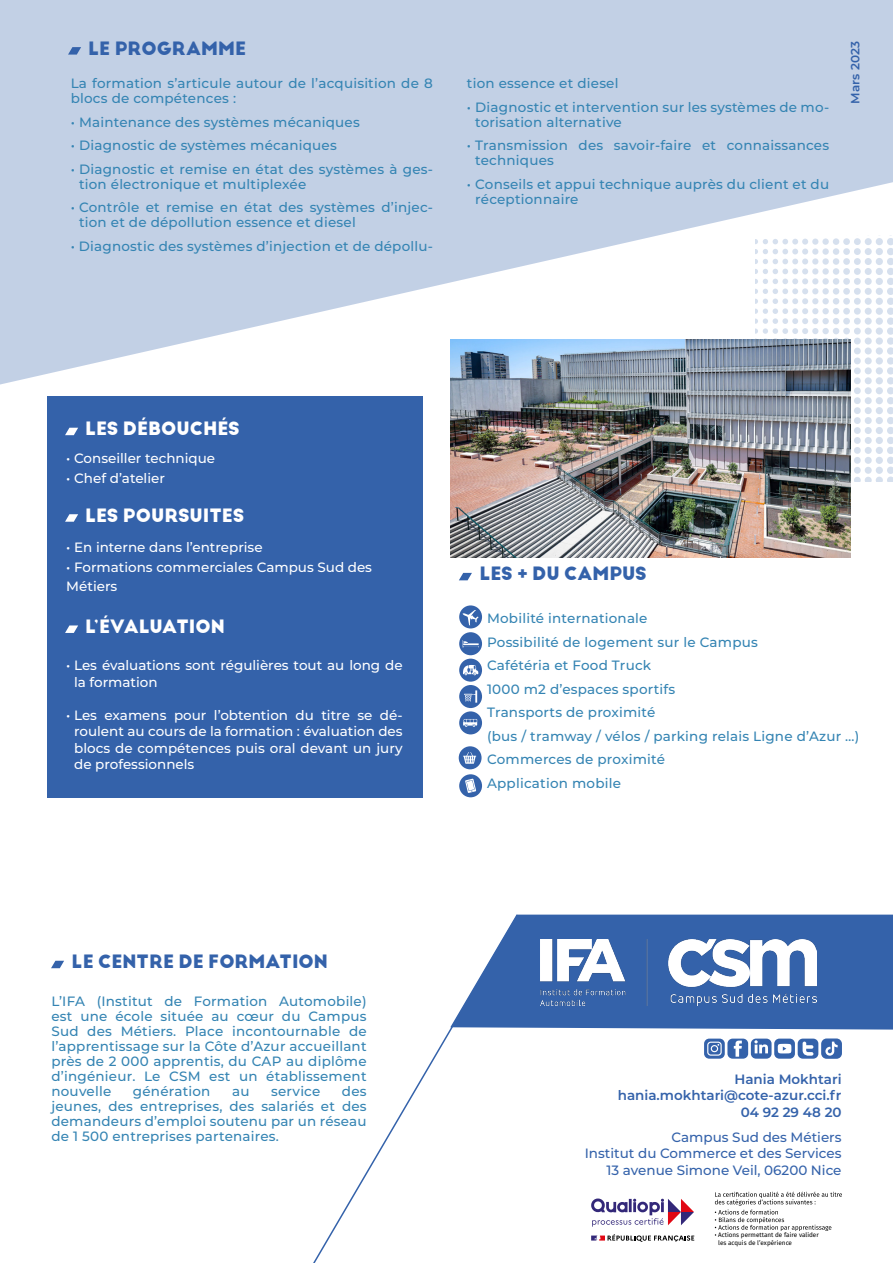
<style>
.page{position:relative;width:893px;height:1263px;background:#fff}
.page>*{position:absolute;margin:0;border:0;box-sizing:border-box;transform-origin:0 0}
.t1{font:700 18px "Big John PRO";color:#3462aa}
.t2{font:700 18px "Big John PRO";color:#fff}
.t3{font:500 13.5px/15px "Montserrat";letter-spacing:.015em;color:#3484b3}
.t4{font:500 13.5px/16.5px "Montserrat";color:#fff}
.t5{font:500 13.5px "Montserrat";color:#3462aa}
.t6{font:600 13.5px "Montserrat";color:#3462aa}
.t7{font:600 12px "Montserrat";color:#3462aa}
.t8{font:6.3px/7.6px "Fira Sans";color:#000}
</style>
<div class="page">
<svg style="left:0;top:0;width:893px;height:385px;fill:#c2d0e5"></svg>
<svg style="left:68px;top:47px;width:13px;height:8px"></svg>
<div style="left:47px;top:396px;width:375px;height:401px;background:#3462aa"></div>
<svg style="left:65px;top:428px;width:13px;height:7px"></svg>
<svg style="left:65px;top:514px;width:13px;height:8px"></svg>
<svg style="left:65px;top:625px;width:13px;height:8px"></svg>
<div style="left:520px;top:915px;width:373px;height:114px;background:#3462aa"></div>
<svg style="left:313px;top:914px;width:207px;height:349px"></svg>
<img style="left:540px;top:940px;width:276px;height:65px">
<svg style="left:51px;top:961px;width:13px;height:7px"></svg>
<svg style="left:591px;top:1198px;width:103px;height:29px"></svg>
<svg style="left:591px;top:1234px;width:103px;height:8px"></svg>
<svg style="left:715px;top:1192px;width:127px;height:44px"></svg>
<svg style="left:704px;top:1038px;width:138px;height:21px"></svg>
<svg style="left:459px;top:605px;width:23px;height:23px"></svg>
<svg style="left:459px;top:573px;width:13px;height:7px"></svg>
<svg style="left:463px;top:610px;width:16px;height:16px"></svg>
<div style="left:459px;top:632px;width:23px;height:23px;background:#3462aa;border-radius:50%"></div>
<div style="left:459px;top:659px;width:23px;height:23px;background:#3462aa;border-radius:50%"></div>
<div style="left:459px;top:685px;width:23px;height:23px;background:#3462aa;border-radius:50%"></div>
<div style="left:459px;top:711px;width:23px;height:23px;background:#3462aa;border-radius:50%"></div>
<div style="left:459px;top:746px;width:23px;height:23px;background:#3462aa;border-radius:50%"></div>
<div style="left:459px;top:774px;width:23px;height:23px;background:#3462aa;border-radius:50%"></div>
<svg style="left:463px;top:641px;width:16px;height:6px"></svg>
<svg style="left:463px;top:665px;width:15px;height:10px"></svg>
<svg style="left:464px;top:690px;width:13px;height:13px"></svg>
<svg style="left:463px;top:719px;width:14px;height:8px"></svg>
<svg style="left:463px;top:752px;width:13px;height:12px"></svg>
<svg style="left:465px;top:779px;width:11px;height:14px"></svg>
<svg style="left:756px;top:238px;width:137px;height:243px"></svg>
<img style="left:450px;top:340px;width:400px;height:217px">
<p class="t1" style="left:88px;top:37px;width:160px">LE PROGRAMME</p>
<p class="t3" style="left:71px;top:75px;width:364px">La formation s’articule autour de l’acquisition de 8 blocs de compétences :</p>
<p class="t3" style="left:71px;top:114px;width:291px">• Maintenance des systèmes mécaniques</p>
<p class="t3" style="left:71px;top:137px;width:268px">• Diagnostic de systèmes mécaniques</p>
<p class="t3" style="left:79px;top:161px;width:355px;text-indent:-8px">• Diagnostic et remise en état des systèmes à ges&shy;tion électronique et multiplexée</p>
<p class="t3" style="left:79px;top:199px;width:355px;text-indent:-8px">• Contrôle et remise en état des systèmes d’injec&shy;tion et de dépollution essence et diesel</p>
<p class="t3" style="left:71px;top:238px;width:364px">• Diagnostic des systèmes d’injection et de dépollu-</p>
<p class="t3" style="left:467px;top:75px;width:153px">tion essence et diesel</p>
<p class="t3" style="left:475px;top:99px;width:355px;text-indent:-8px">• Diagnostic et intervention sur les systèmes de mo&shy;torisation alternative</p>
<p class="t3" style="left:475px;top:137px;width:355px;text-indent:-8px">• Transmission des savoir-faire et connaissances techniques</p>
<p class="t3" style="left:475px;top:176px;width:355px;text-indent:-8px">• Conseils et appui technique auprès du client et du réceptionnaire</p>
<p class="t7" style="left:847px;top:104px;width:64px;rotate:-90deg">Mars 2023</p>
<p class="t2" style="left:85px;top:418px;width:156px">LES DÉBOUCHÉS</p>
<p class="t4" style="left:66px;top:450px;width:150px">• Conseiller technique</p>
<p class="t4" style="left:66px;top:469px;width:100px">• Chef d’atelier</p>
<p class="t2" style="left:85px;top:504px;width:161px">LES POURSUITES</p>
<p class="t4" style="left:66px;top:538px;width:198px">• En interne dans l’entreprise</p>
<p class="t4" style="left:66px;top:558px;width:307px">• Formations commerciales Campus Sud des</p>
<p class="t4" style="left:66px;top:577px;width:53px">Métiers</p>
<p class="t2" style="left:85px;top:615px;width:141px">L’ÉVALUATION</p>
<p class="t4" style="left:74px;top:657px;width:330px;text-indent:-8px">• Les évaluations sont régulières tout au long de la formation</p>
<p class="t4" style="left:74px;top:706px;width:330px;text-align:justify;text-indent:-8px">• Les examens pour l’obtention du titre se dé&shy;roulent au cours de la formation : évaluation des blocs de compétences puis oral devant un jury de professionnels</p>
<p class="t1" style="left:479px;top:563px;width:169px">LES + DU CAMPUS</p>
<p class="t3" style="left:487px;top:610px;width:162px">Mobilité internationale</p>
<p class="t3" style="left:487px;top:634px;width:272px">Possibilité de logement sur le Campus</p>
<p class="t3" style="left:487px;top:657px;width:166px">Cafétéria et Food Truck</p>
<p class="t3" style="left:487px;top:681px;width:190px">1000 m2 d’espaces sportifs</p>
<p class="t3" style="left:487px;top:704px;width:170px">Transports de proximité</p>
<p class="t3" style="left:487px;top:728px;width:374px">(bus / tramway / vélos / parking relais Ligne d’Azur …)</p>
<p class="t3" style="left:487px;top:751px;width:179px">Commerces de proximité</p>
<p class="t3" style="left:487px;top:775px;width:135px">Application mobile</p>
<p class="t1" style="left:72px;top:951px;width:258px">LE CENTRE DE FORMATION</p>
<p class="t3" style="left:51px;top:993px;width:317px;text-align:justify">L’IFA (Institut de Formation Automobile) est une école située au cœur du Campus Sud des Métiers. Place incontournable de l’apprentissage sur la Côte d’Azur accueillant près de 2 000 apprentis, du CAP au diplôme d’ingénieur. Le CSM est un établissement nouvelle</p>
<p class="t3" style="left:133px;top:1083px;width:79px">génération</p>
<p class="t3" style="left:232px;top:1083px;width:19px">au</p>
<p class="t3" style="left:271px;top:1083px;width:51px">service</p>
<p class="t3" style="left:51px;top:1083px;width:317px;text-align:justify;text-indent:291px">des jeunes, des entreprises, des salariés et des demandeurs d’emploi soutenu par un réseau de 1 500 entreprises partenaires.</p>
<p class="t6" style="left:734px;top:1069px;width:109px">Hania Mokhtari</p>
<p class="t6" style="left:618px;top:1086px;width:225px">hania.mokhtari@cote-azur.cci.fr</p>
<p class="t6" style="left:741px;top:1102px;width:102px">04 92 29 48 20</p>
<p class="t5" style="left:671px;top:1127px;width:172px">Campus Sud des Métiers</p>
<p class="t5" style="left:585px;top:1144px;width:258px">Institut du Commerce et des Services</p>
<p class="t5" style="left:607px;top:1160px;width:236px">13 avenue Simone Veil, 06200 Nice</p>
<p class="t8" style="left:718px;top:1231px;width:102px">Actions permettant de faire valider les acquis de l’expérience</p>
</div>
